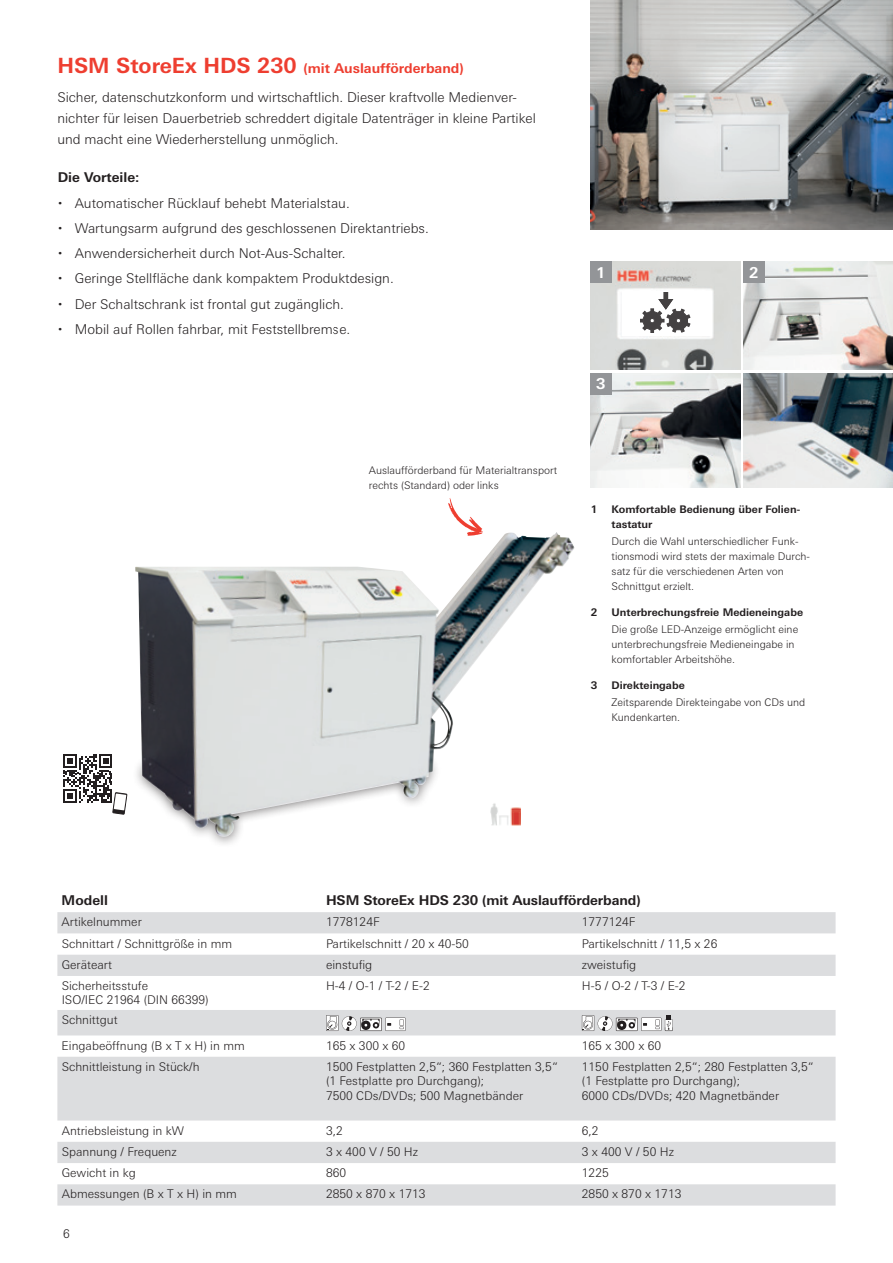
<style>
.page{position:relative;width:893px;height:1263px;background:#fff}
.page>*{position:absolute;margin:0;border:0;box-sizing:border-box;transform-origin:0 0}
.t1{font:700 15px "Univers Next W1 G";color:#fff}
.t2{font:300 13.5px/25.2px "Univers Next W1 G";color:#231f20}
.t3{font:700 13.5px "Univers Next W1 G";letter-spacing:-.005em;color:#231f20}
.t4{font:700 13.5px "Univers Next W1 G";color:#ee3e30}
.t5{font:300 12px/14.4px "Univers Next W1 G";color:#231f20}
.t6{font:300 10.5px/15px "Univers Next W1 G";color:#231f20}
.t7{font:700 10.5px/15px "Univers Next W1 G";color:#231f20}
.s1{font-size:21px}
</style>
<div class="page">
<img style="left:590px;top:373px;width:150px;height:115px">
<img style="left:743px;top:262px;width:150px;height:108px">
<img style="left:590px;top:261px;width:150px;height:109px">
<div style="left:622px;top:291px;width:89px;height:45px;background:#fff"></div>
<svg style="left:640px;top:292px;width:50px;height:41px"></svg>
<img style="left:590px;top:0;width:303px;height:230px">
<img style="left:743px;top:373px;width:150px;height:115px">
<div style="left:590px;top:262px;width:22px;height:21px;background:#939598"></div>
<div style="left:590px;top:373px;width:22px;height:21px;background:#939598"></div>
<div style="left:743px;top:262px;width:22px;height:21px;background:#939598"></div>
<img style="left:135px;top:532px;width:421px;height:305px">
<img style="left:490px;top:795px;width:30px;height:36px">
<svg style="left:57px;top:912px;width:779px;height:293px;fill:#dcdddf"></svg>
<svg style="left:326px;top:1015px;width:80px;height:16px"></svg>
<svg style="left:582px;top:1015px;width:91px;height:16px"></svg>
<svg style="left:437px;top:498px;width:54px;height:38px"></svg>
<svg style="left:63px;top:754px;width:65px;height:61px"></svg>
<p class="t4" style="left:57px;top:60px;width:408px"><span class="s1">HSM StoreEx HDS 230</span> (mit Auslaufförderband)</p>
<p class="t2" style="left:57px;top:86px;width:480px;line-height:21px">Sicher, datenschutzkonform und wirtschaftlich. Dieser kraftvolle Medienver&shy;nichter für leisen Dauerbetrieb schreddert digitale Datenträger in kleine Partikel und macht eine Wiederherstellung unmöglich.</p>
<p class="t3" style="left:58px;top:169px;width:83px">Die Vorteile:</p>
<p class="t2" style="left:75px;top:190px;width:356px">Automatischer Rücklauf behebt Materialstau.<br>Wartungsarm aufgrund des geschlossenen Direktantriebs.<br>Anwendersicherheit durch Not-Aus-Schalter.<br>Geringe Stellfläche dank kompaktem Produktdesign.<br>Der Schaltschrank ist frontal gut zugänglich.<br>Mobil auf Rollen fahrbar, mit Feststellbremse.</p>
<p class="t6" style="left:369px;top:463px;width:190px">Auslaufförderband für Materialtransport rechts (Standard) oder links</p>
<p class="t1" style="left:596px;top:263px;width:11px">1</p>
<p class="t1" style="left:596px;top:375px;width:11px">3</p>
<p class="t1" style="left:749px;top:263px;width:11px">2</p>
<p class="t7" style="left:591px;top:502px;width:8px">1</p>
<p class="t7" style="left:591px;top:605px;width:8px">2</p>
<p class="t7" style="left:591px;top:678px;width:8px">3</p>
<p class="t7" style="left:612px;top:502px;width:190px">Komfortable Bedienung über Folien&shy;tastatur</p>
<p class="t6" style="left:612px;top:534px;width:200px">Durch die Wahl unterschiedlicher Funk&shy;tionsmodi wird stets der maximale Durch&shy;satz für die verschiedenen Arten von Schnittgut erzielt.</p>
<p class="t7" style="left:612px;top:605px;width:193px">Unterbrechungsfreie Medieneingabe</p>
<p class="t6" style="left:612px;top:622px;width:188px">Die große LED-Anzeige ermöglicht eine unterbrechungsfreie Medieneingabe in komfortabler Arbeitshöhe.</p>
<p class="t7" style="left:612px;top:678px;width:75px">Direkteingabe</p>
<p class="t6" style="left:612px;top:695px;width:195px">Zeitsparende Direkteingabe von CDs und<br>Kundenkarten.</p>
<p class="t3" style="left:62px;top:892px;width:48px">Modell</p>
<p class="t3" style="left:326px;top:892px;width:316px">HSM StoreEx HDS 230 (mit Auslaufförderband)</p>
<p class="t5" style="left:62px;top:915px;width:82px">Artikelnummer</p>
<p class="t5" style="left:326px;top:915px;width:55px">1778124F</p>
<p class="t5" style="left:582px;top:915px;width:55px">1777124F</p>
<p class="t5" style="left:62px;top:936px;width:172px">Schnittart / Schnittgröße in mm</p>
<p class="t5" style="left:326px;top:936px;width:144px">Partikelschnitt / 20 x 40-50</p>
<p class="t5" style="left:582px;top:936px;width:137px">Partikelschnitt / 11,5 x 26</p>
<p class="t5" style="left:62px;top:957px;width:52px">Geräteart</p>
<p class="t5" style="left:326px;top:957px;width:48px">einstufig</p>
<p class="t5" style="left:582px;top:957px;width:56px">zweistufig</p>
<p class="t5" style="left:62px;top:978px;width:148px">Sicherheitsstufe<br>ISO/IEC 21964 (DIN 66399)</p>
<p class="t5" style="left:326px;top:978px;width:105px">H-4 / O-1 / T-2 / E-2</p>
<p class="t5" style="left:582px;top:978px;width:105px">H-5 / O-2 / T-3 / E-2</p>
<p class="t5" style="left:62px;top:1007px;width:185px;line-height:25.5px">Schnittgut<br>Eingabeöffnung (B x T x H) in mm</p>
<p class="t5" style="left:326px;top:1038px;width:81px">165 x 300 x 60</p>
<p class="t5" style="left:582px;top:1038px;width:81px">165 x 300 x 60</p>
<p class="t5" style="left:62px;top:1059px;width:140px">Schnittleistung in Stück/h</p>
<p class="t5" style="left:326px;top:1059px;width:233px">1500 Festplatten 2,5“; 360 Festplatten 3,5“ (1 Festplatte pro Durchgang);<br>7500 CDs/DVDs; 500 Magnetbänder</p>
<p class="t5" style="left:582px;top:1059px;width:233px">1150 Festplatten 2,5“; 280 Festplatten 3,5“ (1 Festplatte pro Durchgang);<br>6000 CDs/DVDs; 420 Magnetbänder</p>
<p class="t5" style="left:62px;top:1123px;width:124px">Antriebsleistung in kW</p>
<p class="t5" style="left:326px;top:1123px;width:18px">3,2</p>
<p class="t5" style="left:582px;top:1123px;width:18px">6,2</p>
<p class="t5" style="left:62px;top:1144px;width:117px">Spannung / Frequenz</p>
<p class="t5" style="left:326px;top:1144px;width:94px">3 x 400 V / 50 Hz</p>
<p class="t5" style="left:582px;top:1144px;width:94px">3 x 400 V / 50 Hz</p>
<p class="t5" style="left:62px;top:1166px;width:76px">Gewicht in kg</p>
<p class="t5" style="left:326px;top:1166px;width:22px">860</p>
<p class="t5" style="left:582px;top:1166px;width:28px">1225</p>
<p class="t5" style="left:62px;top:1187px;width:177px">Abmessungen (B x T x H) in mm</p>
<p class="t5" style="left:326px;top:1187px;width:101px">2850 x 870 x 1713</p>
<p class="t5" style="left:582px;top:1187px;width:101px">2850 x 870 x 1713</p>
<p class="t5" style="left:63px;top:1226px;width:8px">6</p>
</div>
